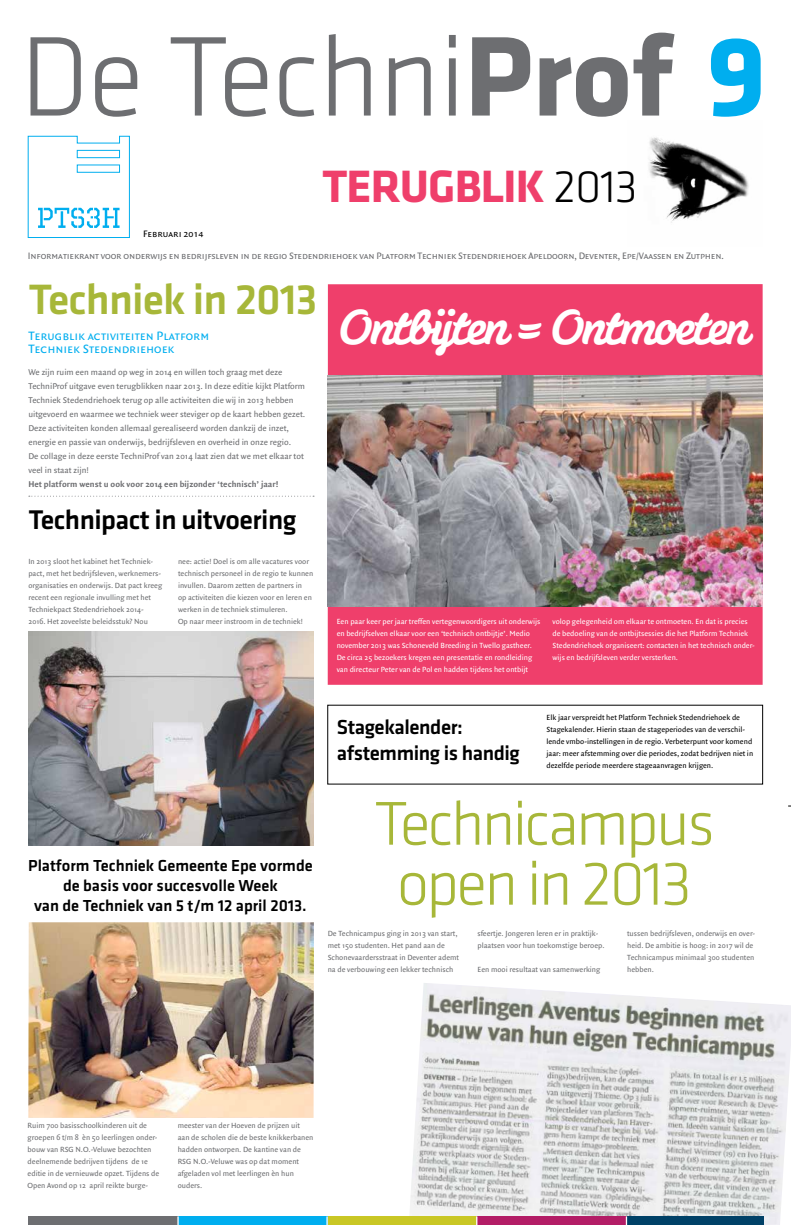
<style>
.page{position:relative;width:791px;height:1225px;background:#fff}
.page>*{position:absolute;margin:0;border:0;box-sizing:border-box;transform-origin:0 0}
.t1{font:300 117.4px "Klavika Basic";letter-spacing:-.01em;color:#6d6e71}
.t2{font:300 64px/60px "Klavika Basic";letter-spacing:-.04em;color:#a7b739;text-align:center}
.t3{font:700 48px "Susa";letter-spacing:-.04em;color:#fff}
.t4{font:700 47px "Klavika Basic";letter-spacing:-.02em;color:#ef3f6b}
.t5{font:500 44px "Klavika Basic";letter-spacing:-.02em;color:#a7b739}
.t6{font:500 28px "Klavika Basic";letter-spacing:-.02em;color:#000}
.t7{font:500 21px/26px "Klavika Basic";letter-spacing:-.02em;color:#000}
.t8{font:500 16.5px/20px "Klavika Basic";color:#000;text-align:center}
.t9{font:13px/13px "Quadraat Sans Small Caps";color:#00aeef}
.t10{font:10px "Quadraat Sans Small Caps";letter-spacing:-.015em;color:#6d6e71}
.t11{font:10px "Quadraat Sans Small Caps";color:#000}
.t12{font:9px/14px "Quadraat Sans";color:#6d6e71}
.t13{font:700 9px "Quadraat Sans";color:#6d6e71}
.t14{font:8px/12px "Quadraat Sans";color:#6d6e71}
.t15{font:8px/12px "Quadraat Sans";color:#fff}
.t16{font:8px/12px "Quadraat Sans";color:#000}
.s1{font-weight:700}
.s2{font-weight:700;color:#00aeef}
.s3{font-weight:300;color:#000}
</style>
<div class="page">
<img style="left:410px;top:983px;width:381px;height:242px">
<div style="left:627px;top:1216px;width:136px;height:9px;background:#004167"></div>
<div style="left:28px;top:1216px;width:150px;height:9px;background:#6d6e71"></div>
<div style="left:178px;top:1216px;width:150px;height:9px;background:#00aeef"></div>
<div style="left:328px;top:1216px;width:149px;height:9px;background:#c9c725"></div>
<div style="left:477px;top:1216px;width:150px;height:9px;background:#b31d66"></div>
<svg style="left:177px;top:1216px;width:2px;height:9px"></svg>
<svg style="left:326px;top:1216px;width:2px;height:9px"></svg>
<div style="left:328px;top:284px;width:435px;height:401px;background:#ef3f6b"></div>
<img style="left:28px;top:631px;width:286px;height:214px">
<img style="left:28px;top:922px;width:286px;height:196px">
<svg style="left:29px;top:496px;width:285px;height:1px"></svg>
<img style="left:328px;top:376px;width:435px;height:231px">
<img style="left:649px;top:137px;width:100px;height:86px">
<svg style="left:28px;top:136px;width:102px;height:102px"></svg>
<h1 class="t1" style="left:20px;top:6px;width:748px">De Techni<span class="s1">PROF</span> <span class="s2">9</span></h1>
<p class="t11" style="left:143px;top:228px;width:62px">Februari 2014</p>
<h3 class="t4" style="left:322px;top:152px;width:317px">TERUGBLIK <span class="s3">2013</span></h3>
<p class="t10" style="left:28px;top:250px;width:697px">Informatiekrant voor onderwijs en bedrijfsleven in de regio Stedendriehoek van Platform Techniek Stedendriehoek Apeldoorn, Deventer, Epe/Vaassen en Zutphen.</p>
<h3 class="t5" style="left:28px;top:270px;width:291px">Techniek in 2013</h3>
<h3 class="t9" style="left:28px;top:330px;width:182px">Terugblik activiteiten Platform<br>Techniek Stedendriehoek</h3>
<p class="t12" style="left:28px;top:365px;width:278px">We zijn ruim een maand op weg in 2014 en willen toch graag met deze TechniProf uitgave even terugblikken naar 2013. In deze editie kijkt Platform Techniek Stedendriehoek terug op alle activiteiten die wij in 2013 hebben uitgevoerd en waarmee we techniek weer steviger op de kaart hebben gezet.<br>Deze activiteiten konden allemaal gerealiseerd worden dankzij de inzet, energie en passie van onderwijs, bedrijfsleven en overheid in onze regio.<br>De collage in deze eerste TechniProf van 2014 laat zien dat we met elkaar tot veel in staat zijn!</p>
<p class="t13" style="left:28px;top:479px;width:252px">Het platform wenst u ook voor 2014 een bijzonder ‘technisch’ jaar!</p>
<h3 class="t6" style="left:28px;top:500px;width:270px">Technipact in uitvoering</h3>
<p class="t14" style="left:28px;top:556px;width:135px">In 2013 sloot het kabinet het Techniek&shy;pact, met het bedrijfsleven, werknemers&shy;organisaties en onderwijs. Dat pact kreeg recent een regionale invulling met het Techniekpact Stedendriehoek 2014- 2016. Het zoveelste beleidsstuk? Nou</p>
<p class="t14" style="left:178px;top:556px;width:137px">nee: actie! Doel is om alle vacatures voor technisch personeel in de regio te kunnen invullen. Daarom zetten de partners in<br>op activiteiten die kiezen voor en leren en werken in de techniek stimuleren.<br>Op naar meer instroom in de techniek!</p>
<h3 class="t3" style="left:339px;top:296px;width:412px">Ontbijten = Ontmoeten</h3>
<p class="t15" style="left:337px;top:616px;width:205px">Een paar keer per jaar treffen vertegenwoordigers uit onderwijs en bedrijfselven elkaar voor een ‘technisch ontbijtje’. Medio november 2013 was Schoneveld Breeding in Twello gastheer.<br>De circa 25 bezoekers kregen een presentatie en rondleiding van directeur Peter van de Pol en hadden tijdens het ontbijt</p>
<p class="t15" style="left:552px;top:616px;width:204px">volop gelegenheid om elkaar te ontmoeten. En dat is precies de bedoeling van de ontbijtsessies die het Platform Techniek Stedendriehoek organiseert: contacten in het technisch onder&shy;wijs en bedrijfsleven verder versterken.</p>
<h3 class="t8" style="left:28px;top:855px;width:286px">Platform Techniek Gemeente Epe vormde de basis voor succesvolle Week<br>van de Techniek van 5 t/m 12 april 2013.</h3>
<h3 class="t7" style="left:337px;top:714px;width:184px">Stagekalender: afstemming is handig</h3>
<p class="t16" style="left:546px;top:712px;width:208px">Elk jaar verspreidt het Platform Techniek Stedendriehoek de Stagekalender. Hierin staan de stageperiodes van de verschil&shy;lende vmbo-instellingen in de regio. Verbeterpunt voor komend jaar: meer afstemming over die periodes, zodat bedrijven niet in dezelfde periode meerdere stageaanvragen krijgen.</p>
<h2 class="t2" style="left:374px;top:793px;width:342px">Technicampus open in 2013</h2>
<p class="t14" style="left:328px;top:928px;width:133px">De Technicampus ging in 2013 van start, met 150 studenten. Het pand aan de Schonevaardersstraat in Deventer ademt na de verbouwing een lekker technisch</p>
<p class="t14" style="left:477px;top:928px;width:129px">sfeertje. Jongeren leren er in praktijk&shy;plaatsen voor hun toekomstige beroep.</p>
<p class="t14" style="left:477px;top:964px;width:124px">Een mooi resultaat van samenwerking</p>
<p class="t14" style="left:627px;top:928px;width:129px">tussen bedrijfsleven, onderwijs en over&shy;heid. De ambitie is hoog: in 2017 wil de<br>Technicampus minimaal 300 studenten hebben.</p>
<p class="t14" style="left:28px;top:1120px;width:133px">Ruim 700 basisschoolkinderen uit de groepen 6 t/m 8 èn 50 leerlingen onder&shy;bouw van RSG N.O.-Veluwe bezochten deelnemende bedrijven tijdens de 1e editie in de vernieuwde opzet. Tijdens de Open Avond op 12 april reikte burge-</p>
<p class="t14" style="left:178px;top:1120px;width:137px">meester van der Hoeven de prijzen uit aan de scholen die de beste knikkerbanen hadden ontworpen. De kantine van de<br>RSG N.O.-Veluwe was op dat moment afgeladen vol met leerlingen èn hun ouders.</p>
</div>
